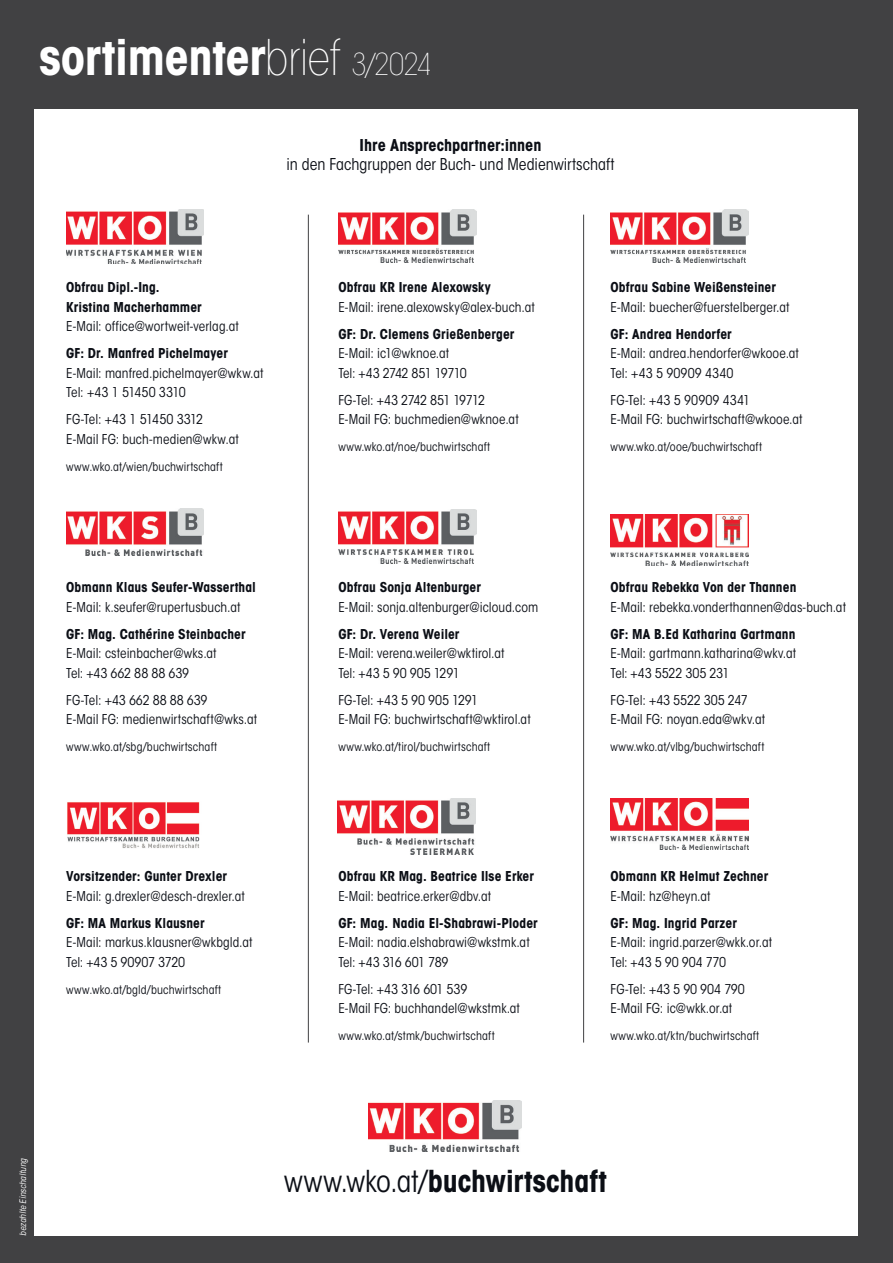
<style>
.page{position:relative;width:893px;height:1263px;background:#414143}
.page>*{position:absolute;margin:0;border:0;box-sizing:border-box;transform-origin:0 0}
.t1{font:700 condensed 48.75px "ITC Avant Garde Std";letter-spacing:-.01em;color:#fff}
.t2{font:700 condensed 30px "ITC Avant Garde Std";color:#0b0e15}
.t3{font:condensed 16.2px "ITC Avant Garde Std";color:#0b0e15}
.t4{font:700 condensed 16.2px "ITC Avant Garde Std";letter-spacing:.005em;color:#0b0e15}
.t5{font:condensed 13.5px/19.5px "ITC Avant Garde Std";letter-spacing:.005em;color:#0b0e15}
.t6{font:700 condensed 13.5px/19.5px "ITC Avant Garde Std";letter-spacing:.005em;color:#0b0e15}
.t7{font:condensed 12px "ITC Avant Garde Std";letter-spacing:.015em;color:#0b0e15}
.t8{font:italic condensed 9px "ITC Avant Garde Std";color:#fff}
.s1{font-weight:200}
.s2{font-weight:200;font-size:30px}
.s3{font-weight:400}
</style>
<div class="page">
<div style="left:34px;top:109px;width:823px;height:1127px;background:#fff"></div>
<img style="left:66px;top:209px;width:138px;height:55px">
<img style="left:66px;top:509px;width:138px;height:46px">
<img style="left:338px;top:210px;width:138px;height:52px">
<img style="left:338px;top:509px;width:138px;height:54px">
<img style="left:338px;top:798px;width:138px;height:56px">
<img style="left:67px;top:802px;width:133px;height:46px">
<img style="left:368px;top:1100px;width:153px;height:51px">
<img style="left:610px;top:210px;width:138px;height:52px">
<img style="left:610px;top:514px;width:138px;height:52px">
<img style="left:610px;top:798px;width:138px;height:51px">
<hr style="left:308px;top:215px;width:1px;height:827px;background:#414143">
<hr style="left:583px;top:215px;width:1px;height:827px;background:#414143">
<h1 class="t1" style="left:40px;top:26px;width:394px">sortimenter<span class="s1">brief</span> <span class="s2">3/2024</span></h1>
<p class="t4" style="left:360px;top:135px;width:183px">Ihre Ansprechpartner:innen</p>
<p class="t3" style="left:286px;top:155px;width:330px">in den fachgruppen der buch- und Medienwirtschaft</p>
<p class="t6" style="left:66px;top:278px;width:137px">Obfrau Dipl.-Ing.<br>Kristina Macherhammer</p>
<p class="t5" style="left:66px;top:317px;width:174px">E-Mail: office@wortweit-verlag.at</p>
<p class="t6" style="left:66px;top:344px;width:163px">GF: Dr. Manfred Pichelmayer</p>
<p class="t5" style="left:66px;top:363px;width:199px">E-Mail: manfred.pichelmayer@wkw.at<br>Tel: +43 1 51450 3310</p>
<p class="t5" style="left:66px;top:410px;width:174px">fG-Tel: +43 1 51450 3312<br>E-Mail fG: buch-medien@wkw.at</p>
<p class="t7" style="left:66px;top:459px;width:158px">www.wko.at/wien/buchwirtschaft</p>
<p class="t6" style="left:338px;top:278px;width:154px">Obfrau KR Irene Alexowsky</p>
<p class="t5" style="left:338px;top:297px;width:198px">E-Mail: irene.alexowsky@alex-buch.at</p>
<p class="t6" style="left:338px;top:324px;width:177px">GF: Dr. Clemens Grießenberger</p>
<p class="t5" style="left:338px;top:344px;width:130px">E-Mail: ic1@wknoe.at<br>Tel: +43 2742 851 19710</p>
<p class="t5" style="left:338px;top:390px;width:182px">fG-Tel: +43 2742 851 19712<br>E-Mail fG: buchmedien@wknoe.at</p>
<p class="t7" style="left:338px;top:440px;width:153px">www.wko.at/noe/buchwirtschaft</p>
<p class="t6" style="left:610px;top:278px;width:167px">Obfrau Sabine Weißensteiner</p>
<p class="t5" style="left:610px;top:297px;width:180px">E-Mail: buecher@fuerstelberger.at</p>
<p class="t6" style="left:610px;top:324px;width:123px">GF: Andrea Hendorfer</p>
<p class="t5" style="left:610px;top:344px;width:190px">E-Mail: andrea.hendorfer@wkooe.at<br>Tel: +43 5 90909 4340</p>
<p class="t5" style="left:610px;top:390px;width:194px">fG-Tel: +43 5 90909 4341<br>E-Mail fG: buchwirtschaft@wkooe.at</p>
<p class="t7" style="left:610px;top:440px;width:153px">www.wko.at/ooe/buchwirtschaft</p>
<p class="t6" style="left:66px;top:577px;width:191px">Obmann Klaus Seufer-Wasserthal</p>
<p class="t5" style="left:66px;top:597px;width:176px">E-Mail: k.seufer@rupertusbuch.at</p>
<p class="t6" style="left:66px;top:624px;width:181px">GF: Mag. Cathérine Steinbacher</p>
<p class="t5" style="left:66px;top:644px;width:152px">E-Mail: csteinbacher@wks.at<br>Tel: +43 662 88 88 639</p>
<p class="t5" style="left:66px;top:690px;width:193px">fG-Tel: +43 662 88 88 639<br>E-Mail fG: medienwirtschaft@wks.at</p>
<p class="t7" style="left:66px;top:740px;width:152px">www.wko.at/sbg/buchwirtschaft</p>
<p class="t6" style="left:338px;top:577px;width:144px">Obfrau Sonja Altenburger</p>
<p class="t5" style="left:338px;top:597px;width:201px">E-Mail: sonja.altenburger@icloud.com</p>
<p class="t6" style="left:338px;top:624px;width:123px">GF: Dr. Verena Weiler</p>
<p class="t5" style="left:338px;top:644px;width:168px">E-Mail: verena.weiler@wktirol.at<br>Tel: +43 5 90 905 1291</p>
<p class="t5" style="left:338px;top:690px;width:194px">fG-Tel: +43 5 90 905 1291<br>E-Mail fG: buchwirtschaft@wktirol.at</p>
<p class="t7" style="left:338px;top:740px;width:153px">www.wko.at/tirol/buchwirtschaft</p>
<p class="t6" style="left:610px;top:577px;width:187px">Obfrau Rebekka Von der Thannen</p>
<p class="t5" style="left:610px;top:597px;width:237px">E-Mail: rebekka.vonderthannen@das-buch.at</p>
<p class="t6" style="left:610px;top:624px;width:186px">GF: MA B.Ed Katharina Gartmann</p>
<p class="t5" style="left:610px;top:644px;width:187px">E-Mail: gartmann.katharina@wkv.at<br>Tel: +43 5522 305 231</p>
<p class="t5" style="left:610px;top:690px;width:156px">fG-Tel: +43 5522 305 247<br>E-Mail fG: noyan.eda@wkv.at</p>
<p class="t7" style="left:610px;top:740px;width:155px">www.wko.at/vlbg/buchwirtschaft</p>
<p class="t6" style="left:66px;top:866px;width:162px">Vorsitzender: Gunter Drexler</p>
<p class="t5" style="left:66px;top:886px;width:180px">E-Mail: g.drexler@desch-drexler.at</p>
<p class="t6" style="left:66px;top:913px;width:140px">GF: MA Markus Klausner</p>
<p class="t5" style="left:66px;top:932px;width:188px">E-Mail: markus.klausner@wkbgld.at<br>Tel: +43 5 90907 3720</p>
<p class="t7" style="left:66px;top:982px;width:156px">www.wko.at/bgld/buchwirtschaft</p>
<p class="t6" style="left:338px;top:866px;width:197px">Obfrau KR Mag. Beatrice Ilse Erker</p>
<p class="t5" style="left:338px;top:886px;width:154px">E-Mail: beatrice.erker@dbv.at</p>
<p class="t6" style="left:338px;top:913px;width:201px">GF: Mag. Nadia El-Shabrawi-Ploder</p>
<p class="t5" style="left:338px;top:932px;width:193px">E-Mail: nadia.elshabrawi@wkstmk.at<br>Tel: +43 316 601 789</p>
<p class="t5" style="left:338px;top:979px;width:183px">fG-Tel: +43 316 601 539<br>E-Mail fG: buchhandel@wkstmk.at</p>
<p class="t7" style="left:338px;top:1028px;width:158px">www.wko.at/stmk/buchwirtschaft</p>
<p class="t6" style="left:610px;top:866px;width:159px">Obmann KR Helmut Zechner</p>
<p class="t5" style="left:610px;top:886px;width:102px">E-Mail: hz@heyn.at</p>
<p class="t6" style="left:610px;top:913px;width:128px">GF: Mag. Ingrid Parzer</p>
<p class="t5" style="left:610px;top:932px;width:163px">E-Mail: ingrid.parzer@wkk.or.at<br>Tel: +43 5 90 904 770</p>
<p class="t5" style="left:610px;top:979px;width:136px">fG-Tel: +43 5 90 904 790<br>E-Mail fG: ic@wkk.or.at</p>
<p class="t7" style="left:610px;top:1028px;width:150px">www.wko.at/ktn/buchwirtschaft</p>
<p class="t8" style="left:18px;top:1236px;width:81px;rotate:-90deg">bezahlte Einschaltung</p>
<h2 class="t2" style="left:284px;top:1161px;width:324px"><span class="s3">www.wko.at/</span>buchwirtschaft</h2>
</div>
